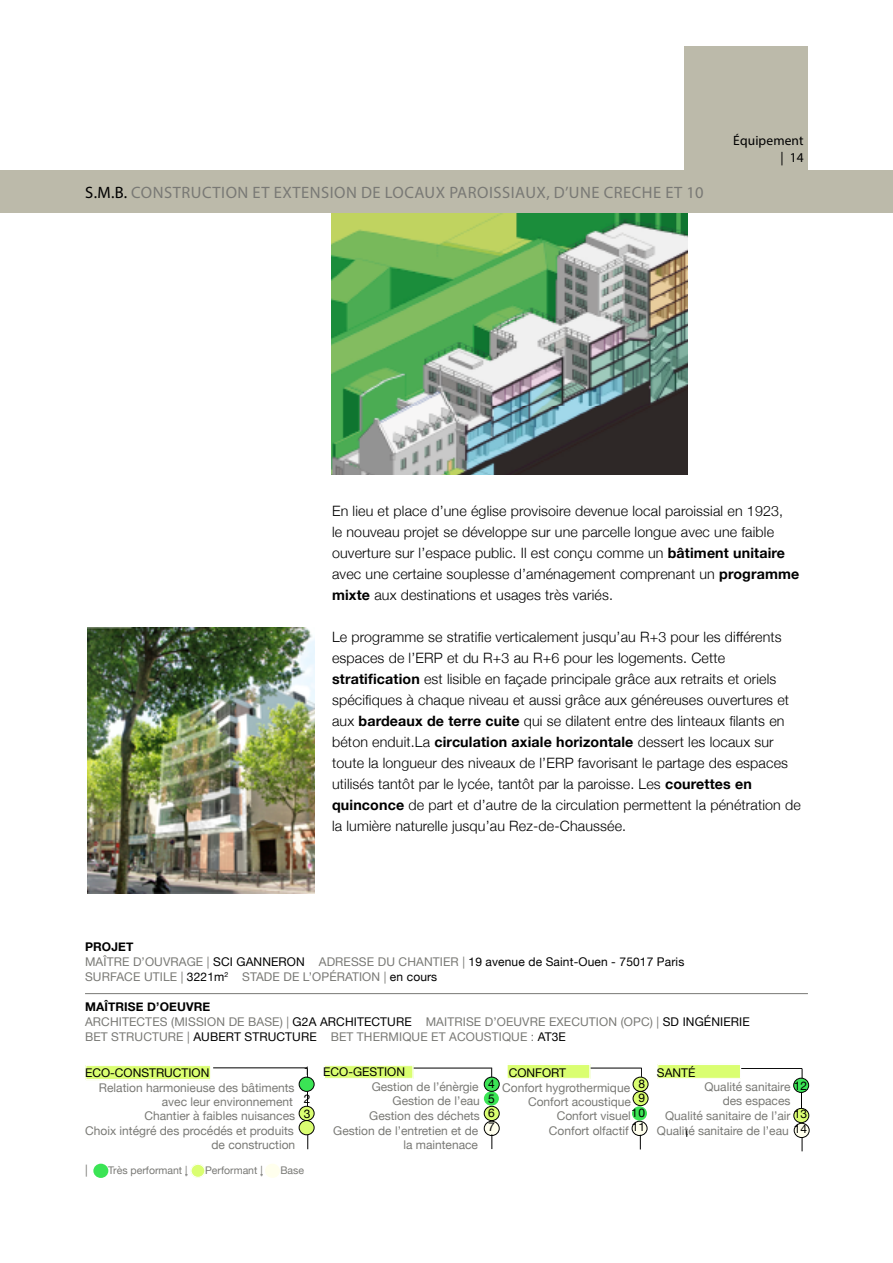
<style>
.page{position:relative;width:893px;height:1263px;background:#fff}
.page>*{position:absolute;margin:0;border:0;box-sizing:border-box;transform-origin:0 0}
.t1{font:16.5px "Myriad Pro";letter-spacing:.03em;color:#797975}
.t2{font:300 14.25px/21px "Helvetica Neue";letter-spacing:.01em;color:#000}
.t3{font:13.5px/16.2px "Myriad Pro";letter-spacing:.01em;color:#000;text-align:right}
.t4{font:12px/14.5px "Helvetica Neue";color:#797975;text-align:right}
.t5{font:12px/14.4px "Helvetica Neue";color:#000}
.t6{font:10.5px "Helvetica Neue";color:#797975}
.s1{color:#000}
.s2{font-weight:700}
.s3{font-weight:700;color:#000}
</style>
<div class="page">
<div style="left:0;top:170px;width:893px;height:43px;background:#bcbaaa"></div>
<hr style="left:85px;top:993px;width:723px;height:1px;background:#797975">
<div style="left:299px;top:1077px;width:15px;height:14px;background:#3be455;border-radius:50%"></div>
<div style="left:299px;top:1077px;width:15px;height:14px;border:1px solid #000;border-radius:50%"></div>
<div style="left:484px;top:1077px;width:15px;height:14px;background:#3be455;border-radius:50%"></div>
<div style="left:484px;top:1077px;width:15px;height:14px;border:1px solid #000;border-radius:50%"></div>
<div style="left:633px;top:1077px;width:15px;height:14px;background:#dafe71;border-radius:50%"></div>
<div style="left:633px;top:1077px;width:15px;height:14px;border:1px solid #000;border-radius:50%"></div>
<div style="left:93px;top:1164px;width:15px;height:14px;background:#3be455;border-radius:50%"></div>
<div style="left:484px;top:1091px;width:15px;height:15px;background:#3be455;border-radius:50%"></div>
<div style="left:484px;top:1121px;width:15px;height:14px;background:#ffffed;border-radius:50%"></div>
<div style="left:484px;top:1121px;width:15px;height:15px;border:1px solid #000;border-radius:50%"></div>
<div style="left:632px;top:1121px;width:15px;height:14px;background:#ffffed;border-radius:50%"></div>
<div style="left:632px;top:1121px;width:15px;height:15px;border:1px solid #000;border-radius:50%"></div>
<div style="left:299px;top:1106px;width:15px;height:14px;background:#dafe71;border-radius:50%"></div>
<div style="left:299px;top:1106px;width:15px;height:15px;border:1px solid #000;border-radius:50%"></div>
<div style="left:632px;top:1106px;width:15px;height:14px;background:#3be455;border-radius:50%"></div>
<div style="left:794px;top:1108px;width:15px;height:15px;background:#dafe71;border-radius:50%"></div>
<div style="left:794px;top:1108px;width:15px;height:15px;border:1px solid #000;border-radius:50%"></div>
<div style="left:633px;top:1091px;width:15px;height:15px;background:#dafe71;border-radius:50%"></div>
<div style="left:633px;top:1091px;width:15px;height:15px;border:1px solid #000;border-radius:50%"></div>
<div style="left:484px;top:1106px;width:15px;height:14px;background:#dafe71;border-radius:50%"></div>
<div style="left:484px;top:1106px;width:15px;height:15px;border:1px solid #000;border-radius:50%"></div>
<div style="left:794px;top:1078px;width:15px;height:14px;background:#3be455;border-radius:50%"></div>
<div style="left:793px;top:1078px;width:16px;height:14px;border:1px solid #000;border-radius:50%"></div>
<div style="left:299px;top:1120px;width:15px;height:15px;background:#dafe71;border-radius:50%"></div>
<div style="left:299px;top:1120px;width:15px;height:15px;border:1px solid #000;border-radius:50%"></div>
<div style="left:190px;top:1164px;width:15px;height:14px;background:#dafe71;border-radius:50%"></div>
<div style="left:190px;top:1163px;width:16px;height:16px;border:1px solid #fff;border-radius:50%"></div>
<div style="left:191px;top:1164px;width:14px;height:13px;border:1px solid #fff;border-radius:50%"></div>
<div style="left:265px;top:1164px;width:15px;height:14px;background:#ffffed;border-radius:50%"></div>
<div style="left:794px;top:1123px;width:15px;height:14px;background:#ffffed;border-radius:50%"></div>
<div style="left:794px;top:1123px;width:15px;height:15px;border:1px solid #000;border-radius:50%"></div>
<hr style="left:213px;top:1067px;width:95px;height:1px;background:#000">
<svg style="left:307px;top:1091px;width:1px;height:15px"></svg>
<svg style="left:307px;top:1135px;width:1px;height:14px"></svg>
<hr style="left:414px;top:1068px;width:78px;height:1px;background:#000">
<svg style="left:492px;top:1134px;width:1px;height:15px"></svg>
<hr style="left:591px;top:1068px;width:50px;height:1px;background:#000">
<hr style="left:741px;top:1068px;width:61px;height:1px;background:#000">
<svg style="left:802px;top:1138px;width:1px;height:13px"></svg>
<svg style="left:85px;top:1065px;width:126px;height:16px"></svg>
<div style="left:86px;top:1065px;width:125px;height:14px;border:1px solid #fff"></div>
<svg style="left:324px;top:1065px;width:91px;height:14px"></svg>
<div style="left:324px;top:1065px;width:89px;height:13px;border:1px solid #fff"></div>
<svg style="left:508px;top:1064px;width:84px;height:15px"></svg>
<div style="left:507px;top:1064px;width:83px;height:14px;border:1px solid #fff"></div>
<svg style="left:657px;top:1064px;width:85px;height:15px"></svg>
<div style="left:658px;top:1064px;width:83px;height:14px;border:1px solid #fff"></div>
<svg style="left:801px;top:1092px;width:1px;height:16px"></svg>
<svg style="left:640px;top:1135px;width:1px;height:14px"></svg>
<div style="left:685px;top:47px;width:123px;height:123px;background:#bcbaaa"></div>
<img style="left:331px;top:213px;width:356px;height:261px">
<img style="left:87px;top:628px;width:228px;height:266px">
<p class="t1" style="left:85px;top:183px;width:620px"><span class="s1">S.M.B.</span> CONSTRUCTION ET EXTENSION DE LOCAUX PAROISSIAUX, D’UNE CRECHE ET 10</p>
<p class="t3" style="left:733px;top:133px;width:72px">Équipement | 14</p>
<p class="t2" style="left:332px;top:499px;width:469px">En lieu et place d’une église provisoire devenue local paroissial en 1923,<br>le nouveau projet se développe sur une parcelle longue avec une faible ouverture sur l’espace public. Il est conçu comme un <span class="s2">bâtiment unitaire </span>avec une certaine souplesse d’aménagement comprenant un <span class="s2">programme mixte</span> aux destinations et usages très variés.</p>
<p class="t2" style="left:332px;top:625px;width:470px">Le programme se stratifie verticalement jusqu’au R+3 pour les différents espaces de l’ERP et du R+3 au R+6 pour les logements. Cette <span class="s2">stratification</span> est lisible en façade principale grâce aux retraits et oriels spécifiques à chaque niveau et aussi grâce aux généreuses ouvertures et aux <span class="s2">bardeaux de terre cuite</span> qui se dilatent entre des linteaux filants en béton enduit.La <span class="s2">circulation axiale horizontale</span> dessert les locaux sur toute la longueur des niveaux de l’ERP favorisant le partage des espaces utilisés tantôt par le lycée, tantôt par la paroisse. Les <span class="s2">courettes en quinconce</span> de part et d’autre de la circulation permettent la pénétration de la lumière naturelle jusqu’au Rez-de-Chaussée.</p>
<p class="t4" style="left:85px;top:940px;width:601px;line-height:15px;text-align:left"><span class="s3">PROJET<br></span>MAÎTRE D’OUVRAGE | <span class="s1">SCI GANNERON</span> ADRESSE DU CHANTIER | <span class="s1">19 avenue de Saint-Ouen - 75017 Paris<br></span>SURFACE UTILE | <span class="s1">3221m</span><sup>2</sup> STADE DE L’OPÉRATION | <span class="s1">en cours</span></p>
<p class="t4" style="left:85px;top:1000px;width:666px;line-height:15px;text-align:left"><span class="s3">MAÎTRISE D’OEUVRE<br></span>ARCHITECTES (MISSION DE BASE) | <span class="s1">G2A ARCHITECTURE</span> MAITRISE D’OEUVRE EXECUTION (OPC) | <span class="s1">SD INGÉNIERIE<br></span>BET STRUCTURE | <span class="s1">AUBERT STRUCTURE</span> BET THERMIQUE ET ACOUSTIQUE : <span class="s1">AT3E</span></p>
<p class="t5" style="left:85px;top:1066px;width:126px">ECO-CONSTRUCTION</p>
<p class="t4" style="left:85px;top:1081px;width:212px">Relation harmonieuse des bâtiments avec leur environnement<br>Chantier à faibles nuisances<br>Choix intégré des procédés et produits de construction</p>
<p class="t5" style="left:304px;top:1064px;width:8px">1</p>
<p class="t5" style="left:304px;top:1092px;width:8px">2<br>3</p>
<p class="t4" style="left:85px;top:1163px;width:4px">|</p>
<p class="t6" style="left:108px;top:1162px;width:81px">Très performant |</p>
<p class="t6" style="left:205px;top:1162px;width:59px">Performant |</p>
<p class="t6" style="left:280px;top:1162px;width:25px">Base</p>
<p class="t5" style="left:323px;top:1065px;width:83px">ECO-GESTION</p>
<p class="t4" style="left:333px;top:1080px;width:148px">Gestion de l’énèrgie<br>Gestion de l’eau<br>Gestion des déchets<br>Gestion de l’entretien et de la maintenace</p>
<p class="t5" style="left:488px;top:1077px;width:8px;text-align:justify">4<br>5<br>6<br>7</p>
<p class="t5" style="left:509px;top:1066px;width:59px">CONFORT</p>
<p class="t4" style="left:502px;top:1081px;width:130px">Confort hygrothermique<br>Confort acoustique<br>Confort visuel<br>Confort olfactif</p>
<p class="t5" style="left:632px;top:1077px;width:15px;text-align:center">8<br>9<br>10<br>11</p>
<p class="t5" style="left:657px;top:1066px;width:40px">SANTÉ</p>
<p class="t4" style="left:657px;top:1080px;width:135px">Qualité sanitaire<br>des espaces<br>Qualité sanitaire de l’air<br>Qualité sanitaire de l’eau</p>
<p class="t5" style="left:794px;top:1079px;width:15px">12</p>
<p class="t5" style="left:794px;top:1107px;width:15px">13<br>14</p>
</div>
